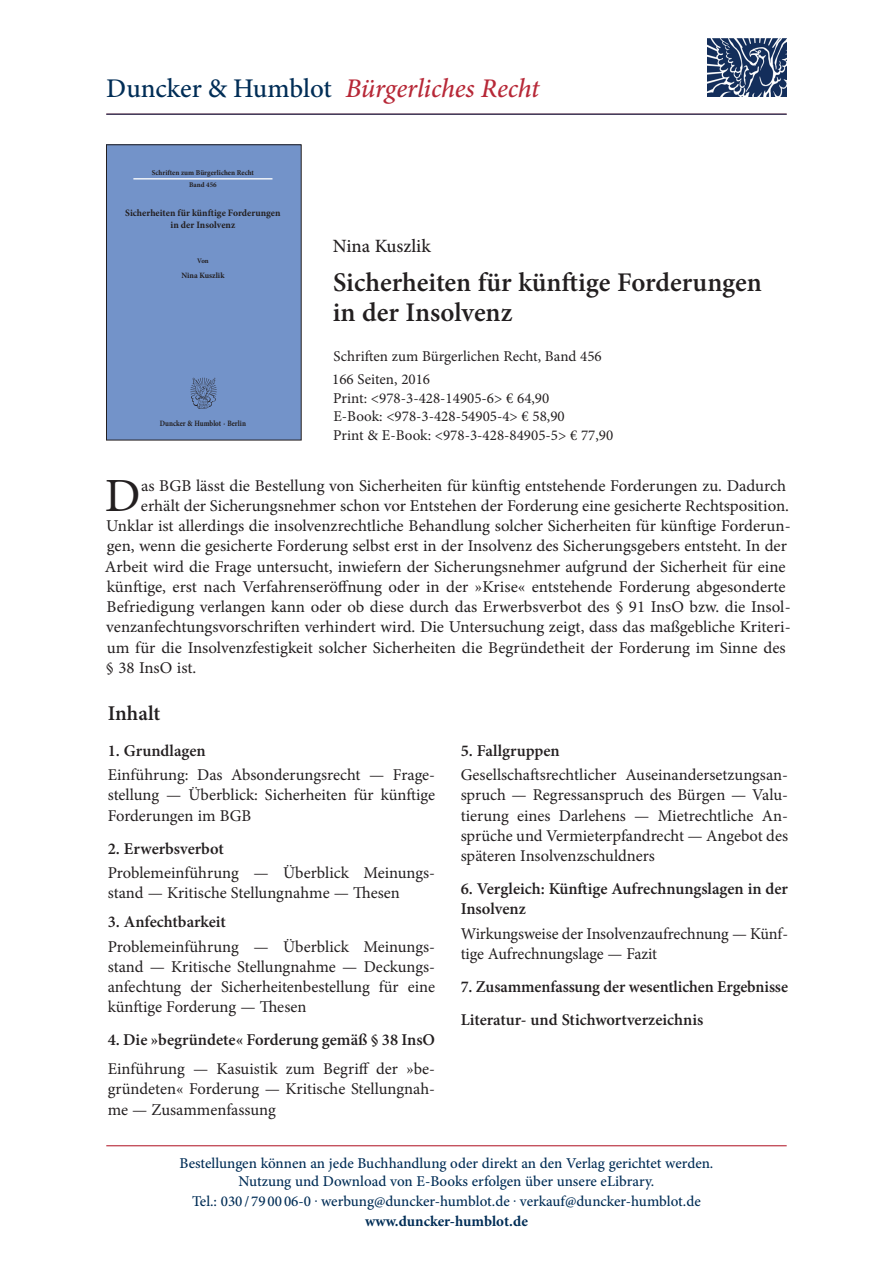
<style>
.page{position:relative;width:893px;height:1263px;background:#fff}
.page>*{position:absolute;margin:0;border:0;box-sizing:border-box;transform-origin:0 0}
.t1{font:47.7px "Minion Pro";color:#231f20}
.t2{font:600 27px/30px "Minion Pro";letter-spacing:-.005em;color:#231f20}
.t3{font:italic 500 27px "Minion Pro";letter-spacing:-.005em;color:#b72837}
.t4{font:600 21px "Minion Pro";color:#231f20}
.t5{font:500 18.75px "Minion Pro";color:#231f20}
.t6{font:16.5px/20.2px "Minion Pro";color:#231f20;text-align:justify}
.t7{font:600 16.5px/20.2px "Minion Pro";letter-spacing:-.005em;color:#231f20}
.t8{font:500 15px/18px "Minion Pro";color:#002d56;text-align:center}
.t9{font:15px/18.8px "Minion Pro";color:#231f20}
.t10{font:700 15px "Minion Pro";color:#002d56}
.t11{font:700 9.75px/12.1px "Minion Pro";color:#231f20;text-align:center}
.t12{font:700 8.1px "Minion Pro";color:#231f20;scale:.86 1}
.t13{font:700 8.1px "Minion Pro";color:#231f20}
.t14{font:700 7.35px "Minion Pro";letter-spacing:.005em;color:#231f20;scale:.96 1}
.t15{font:700 7.2px "Minion Pro";color:#231f20}
.t16{font:700 6.9px "Minion Pro";color:#231f20}
.s1{font-style:normal;color:#002d56}
</style>
<div class="page">
<hr style="left:106px;top:1145px;width:681px;height:1px;background:#b72837">
<div style="left:106px;top:145px;width:195px;height:295px;background:#7393c9"></div>
<hr style="left:133px;top:178px;width:139px;height:1px;background:#fff">
<img style="left:190px;top:377px;width:27px;height:32px">
<div style="left:106px;top:145px;width:195px;height:295px;border:1px solid #231f20"></div>
<img style="left:707px;top:38px;width:79px;height:59px">
<hr style="left:106px;top:114px;width:681px;height:1px;background:#002d56">
<h2 class="t3" style="left:106px;top:70px;width:435px"><span class="s1">Duncker &amp; Humblot</span> Bürgerliches Recht</h2>
<p class="t14" style="left:152px;top:168px;width:108px">Schriften zum Bürgerlichen Recht</p>
<p class="t15" style="left:189px;top:180px;width:29px">Band 456</p>
<p class="t11" style="left:125px;top:207px;width:157px">Sicherheiten für künftige Forderungen in der Insolvenz</p>
<p class="t16" style="left:197px;top:256px;width:13px">Von</p>
<p class="t13" style="left:181px;top:269px;width:44px">Nina Kuszlik</p>
<p class="t12" style="left:160px;top:418px;width:102px">Duncker &amp; Humblot · Berlin</p>
<p class="t5" style="left:333px;top:234px;width:100px">Nina Kuszlik</p>
<h2 class="t2" style="left:333px;top:267px;width:431px">Sicherheiten für künftige Forderungen in der Insolvenz</h2>
<p class="t9" style="left:332px;top:345px;width:271px;line-height:23px">Schriften zum Bürgerlichen Recht, Band 456<br>166 Seiten, 2016</p>
<p class="t9" style="left:333px;top:389px;width:282px">Print: &lt;978-3-428-14905-6&gt; € 64,90<br>E-Book: &lt;978-3-428-54905-4&gt; € 58,90<br>Print &amp; E-Book: &lt;978-3-428-84905-5&gt; € 77,90</p>
<h1 class="t1" style="left:105px;top:464px;width:37px">D</h1>
<p class="t6" style="left:141px;top:475px;width:647px">as BGB lässt die Bestellung von Sicherheiten für künftig entstehende Forderungen zu. Dadurch</p>
<p class="t6" style="left:141px;top:495px;width:650px">erhält der Sicherungsnehmer schon vor Entstehen der Forderung eine gesicherte Rechtsposition.</p>
<p class="t6" style="left:106px;top:516px;width:686px">Unklar ist allerdings die insolvenzrechtliche Behandlung solcher Sicherheiten für künftige Forderun-</p>
<p class="t6" style="left:107px;top:536px;width:682px">gen, wenn die gesicherte Forderung selbst erst in der Insolvenz des Sicherungsgebers entsteht. In der</p>
<p class="t6" style="left:105px;top:556px;width:682px">Arbeit wird die Frage untersucht, inwiefern der Sicherungsnehmer aufgrund der Sicherheit für eine</p>
<p class="t6" style="left:107px;top:576px;width:680px">künftige, erst nach Verfahrenseröffnung oder in der »Krise« entstehende Forderung abgesonderte</p>
<p class="t6" style="left:106px;top:597px;width:686px">Befriedigung verlangen kann oder ob diese durch das Erwerbsverbot des § 91 InsO bzw. die Insol-</p>
<p class="t6" style="left:106px;top:617px;width:686px">venzanfechtungsvorschriften verhindert wird. Die Untersuchung zeigt, dass das maßgebliche Kriteri-</p>
<p class="t6" style="left:107px;top:637px;width:680px">um für die Insolvenzfestigkeit solcher Sicherheiten die Begründetheit der Forderung im Sinne des</p>
<p class="t6" style="left:106px;top:657px;width:92px">§ 38 InsO ist.</p>
<p class="t4" style="left:108px;top:699px;width:54px">Inhalt</p>
<p class="t7" style="left:108px;top:740px;width:100px">1. Grundlagen</p>
<p class="t6" style="left:108px;top:765px;width:329px">Einführung: Das Absonderungsrecht — Frage&shy;stellung — Überblick: Sicherheiten für künftige Forderungen im BGB</p>
<p class="t7" style="left:108px;top:838px;width:118px">2. Erwerbsverbot</p>
<p class="t6" style="left:108px;top:863px;width:329px">Problemeinführung — Überblick Meinungs&shy;stand — Kritische Stellungnahme — Thesen</p>
<p class="t7" style="left:108px;top:912px;width:120px">3. Anfechtbarkeit</p>
<p class="t6" style="left:108px;top:936px;width:329px">Problemeinführung — Überblick Meinungs&shy;stand — Kritische Stellungnahme — Deckungs&shy;anfechtung der Sicherheitenbestellung für eine künftige Forderung — Thesen</p>
<p class="t7" style="left:108px;top:1030px;width:329px">4. Die »begründete« Forderung gemäß § 38 InsO</p>
<p class="t6" style="left:108px;top:1059px;width:329px">Einführung — Kasuistik zum Begriff der »be&shy;gründeten« Forderung — Kritische Stellungnah&shy;me — Zusammenfassung</p>
<p class="t7" style="left:461px;top:740px;width:101px">5. Fallgruppen</p>
<p class="t6" style="left:461px;top:765px;width:329px">Gesellschaftsrechtlicher Auseinandersetzungsan&shy;spruch — Regressanspruch des Bürgen — Valu&shy;tierung eines Darlehens — Mietrechtliche An&shy;sprüche und Vermieterpfandrecht — Angebot des späteren Insolvenzschuldners</p>
<p class="t7" style="left:461px;top:878px;width:329px">6. Vergleich: Künftige Aufrechnungslagen in der<br>Insolvenz</p>
<p class="t6" style="left:461px;top:923px;width:329px">Wirkungsweise der Insolvenzaufrechnung — Künf&shy;tige Aufrechnungslage — Fazit</p>
<p class="t7" style="left:461px;top:970px;width:329px;line-height:33px">7. Zusammenfassung der wesentlichen Ergebnisse<br>Literatur- und Stichwortverzeichnis</p>
<p class="t8" style="left:179px;top:1154px;width:535px">Bestellungen können an jede Buchhandlung oder direkt an den Verlag gerichtet werden.<br>Nutzung und Download von E-Books erfolgen über unsere eLibrary.</p>
<p class="t8" style="left:192px;top:1192px;width:510px">Tel.: 030 / 79 00 06-0 . werbung@duncker-humblot.de . verkauf@duncker-humblot.de</p>
<p class="t10" style="left:365px;top:1210px;width:164px">www.duncker-humblot.de</p>
</div>
